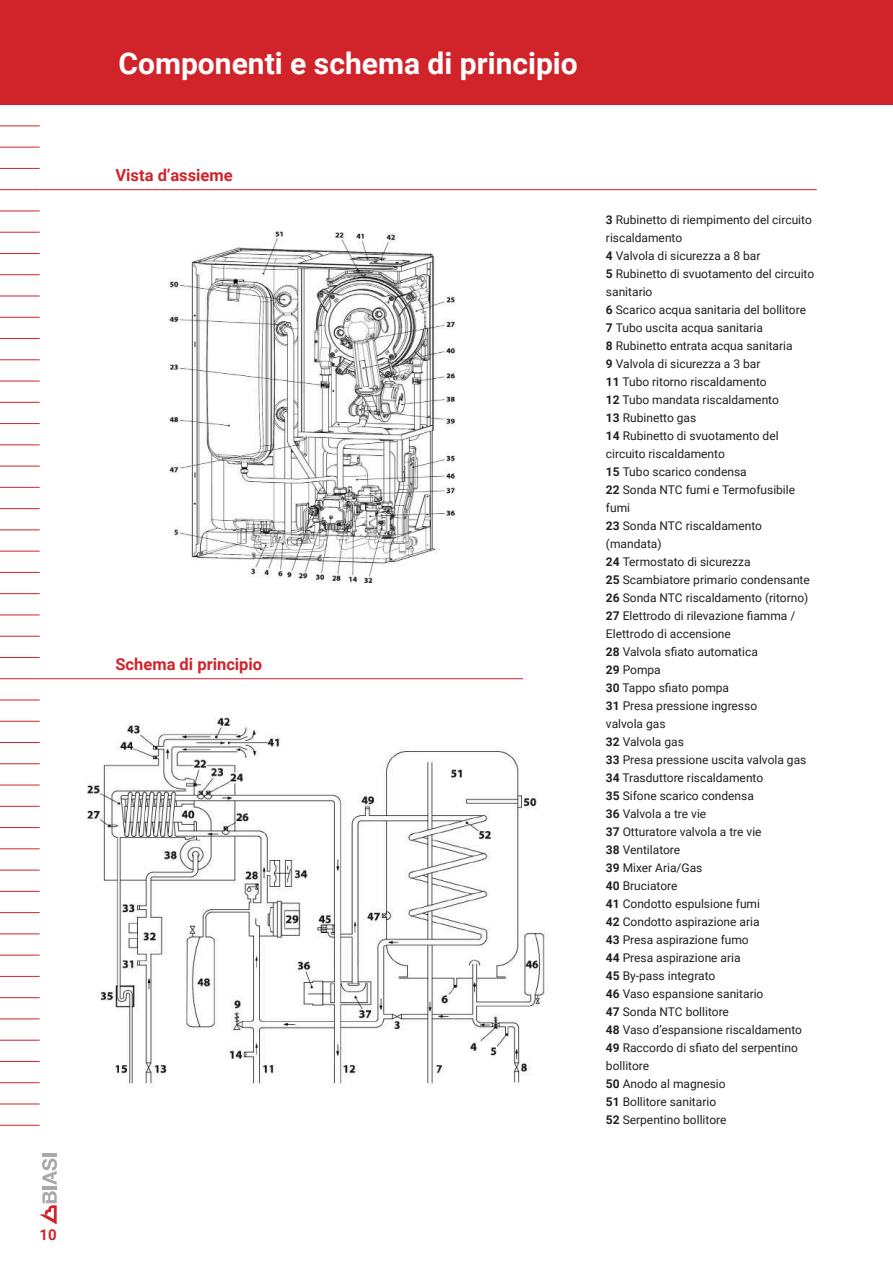
<style>
.page{position:relative;width:893px;height:1263px;background:#fff}
.page>*{position:absolute;margin:0;border:0;box-sizing:border-box;transform-origin:0 0}
.t1{font:700 30px "Roboto";color:#fff}
.t2{font:700 16.5px "Roboto";color:#d1232a}
.t3{font:700 15px "Roboto";color:#d1232a}
.t4{font:12px/18px "Roboto";color:#231f20}
.s1{font-weight:700}
</style>
<div class="page">
<hr style="left:42px;top:1186px;width:15px;height:3px;background:#a8a9ad">
<hr style="left:42px;top:1153px;width:15px;height:4px;background:#a8a9ad">
<svg style="left:39px;top:1191px;width:18px;height:33px"></svg>
<svg style="left:42px;top:1158px;width:15px;height:27px"></svg>
<hr style="left:0;top:126px;width:40px;height:1px;background:#d1232a">
<hr style="left:0;top:296px;width:40px;height:1px;background:#d1232a">
<hr style="left:0;top:466px;width:40px;height:1px;background:#d1232a">
<hr style="left:0;top:636px;width:40px;height:1px;background:#d1232a">
<hr style="left:0;top:806px;width:40px;height:1px;background:#d1232a">
<hr style="left:0;top:976px;width:40px;height:1px;background:#d1232a">
<hr style="left:0;top:211px;width:40px;height:1px;background:#d1232a">
<hr style="left:0;top:381px;width:40px;height:1px;background:#d1232a">
<hr style="left:0;top:551px;width:40px;height:1px;background:#d1232a">
<hr style="left:0;top:721px;width:40px;height:1px;background:#d1232a">
<hr style="left:0;top:891px;width:40px;height:1px;background:#d1232a">
<hr style="left:0;top:1061px;width:40px;height:1px;background:#d1232a">
<hr style="left:0;top:168px;width:40px;height:1px;background:#d1232a">
<hr style="left:0;top:338px;width:40px;height:1px;background:#d1232a">
<hr style="left:0;top:508px;width:40px;height:1px;background:#d1232a">
<hr style="left:0;top:678px;width:40px;height:1px;background:#d1232a">
<hr style="left:0;top:848px;width:40px;height:1px;background:#d1232a">
<hr style="left:0;top:1019px;width:40px;height:1px;background:#d1232a">
<hr style="left:0;top:253px;width:40px;height:1px;background:#d1232a">
<hr style="left:0;top:423px;width:40px;height:1px;background:#d1232a">
<hr style="left:0;top:593px;width:40px;height:1px;background:#d1232a">
<hr style="left:0;top:763px;width:40px;height:1px;background:#d1232a">
<hr style="left:0;top:934px;width:40px;height:1px;background:#d1232a">
<hr style="left:0;top:1104px;width:40px;height:1px;background:#d1232a">
<hr style="left:0;top:1125px;width:40px;height:1px;background:#d1232a">
<hr style="left:0;top:147px;width:40px;height:1px;background:#d1232a">
<hr style="left:0;top:317px;width:40px;height:1px;background:#d1232a">
<hr style="left:0;top:487px;width:40px;height:1px;background:#d1232a">
<hr style="left:0;top:657px;width:40px;height:1px;background:#d1232a">
<hr style="left:0;top:827px;width:40px;height:1px;background:#d1232a">
<hr style="left:0;top:997px;width:40px;height:1px;background:#d1232a">
<hr style="left:0;top:232px;width:40px;height:1px;background:#d1232a">
<hr style="left:0;top:402px;width:40px;height:1px;background:#d1232a">
<hr style="left:0;top:572px;width:40px;height:1px;background:#d1232a">
<hr style="left:0;top:742px;width:40px;height:1px;background:#d1232a">
<hr style="left:0;top:912px;width:40px;height:1px;background:#d1232a">
<hr style="left:0;top:1082px;width:40px;height:1px;background:#d1232a">
<hr style="left:0;top:189px;width:40px;height:1px;background:#d1232a">
<hr style="left:0;top:359px;width:40px;height:1px;background:#d1232a">
<hr style="left:0;top:530px;width:40px;height:1px;background:#d1232a">
<hr style="left:0;top:700px;width:40px;height:1px;background:#d1232a">
<hr style="left:0;top:870px;width:40px;height:1px;background:#d1232a">
<hr style="left:0;top:1040px;width:40px;height:1px;background:#d1232a">
<hr style="left:0;top:274px;width:40px;height:1px;background:#d1232a">
<hr style="left:0;top:445px;width:40px;height:1px;background:#d1232a">
<hr style="left:0;top:615px;width:40px;height:1px;background:#d1232a">
<hr style="left:0;top:785px;width:40px;height:1px;background:#d1232a">
<hr style="left:0;top:955px;width:40px;height:1px;background:#d1232a">
<div style="left:0;top:0;width:893px;height:105px;background:#d1232a"></div>
<hr style="left:40px;top:189px;width:777px;height:1px;background:#d1232a">
<hr style="left:40px;top:678px;width:483px;height:1px;background:#d1232a">
<img style="left:168px;top:231px;width:288px;height:353px">
<img style="left:87px;top:717px;width:461px;height:371px">
<p class="t3" style="left:40px;top:1224px;width:19px">10</p>
<h1 class="t1" style="left:118px;top:43px;width:461px">Componenti e schema di principio</h1>
<h2 class="t2" style="left:115px;top:164px;width:119px">Vista d’assieme</h2>
<h2 class="t2" style="left:115px;top:653px;width:148px">Schema di principio</h2>
<p class="t4" style="left:606px;top:210px;width:210px"><span class="s1">3</span> Rubinetto di riempimento del circuito riscaldamento<br><span class="s1">4</span> Valvola di sicurezza a 8 bar<br><span class="s1">5</span> Rubinetto di svuotamento del circuito sanitario<br><span class="s1">6</span> Scarico acqua sanitaria del bollitore<br><span class="s1">7</span> Tubo uscita acqua sanitaria<br><span class="s1">8</span> Rubinetto entrata acqua sanitaria<br><span class="s1">9</span> Valvola di sicurezza a 3 bar<br><span class="s1">11</span> Tubo ritorno riscaldamento<br><span class="s1">12</span> Tubo mandata riscaldamento<br><span class="s1">13</span> Rubinetto gas<br><span class="s1">14</span> Rubinetto di svuotamento del circuito riscaldamento<br><span class="s1">15</span> Tubo scarico condensa<br><span class="s1">22</span> Sonda NTC fumi e Termofusibile fumi<br><span class="s1">23</span> Sonda NTC riscaldamento (mandata)<br><span class="s1">24</span> Termostato di sicurezza<br><span class="s1">25</span> Scambiatore primario condensante<br><span class="s1">26</span> Sonda NTC riscaldamento (ritorno)<br><span class="s1">27</span> Elettrodo di rilevazione fiamma /<br>Elettrodo di accensione<br><span class="s1">28</span> Valvola sfiato automatica<br><span class="s1">29</span> Pompa<br><span class="s1">30</span> Tappo sfiato pompa<br><span class="s1">31</span> Presa pressione ingresso<br>valvola gas<br><span class="s1">32</span> Valvola gas<br><span class="s1">33</span> Presa pressione uscita valvola gas<br><span class="s1">34</span> Trasduttore riscaldamento<br><span class="s1">35</span> Sifone scarico condensa<br><span class="s1">36</span> Valvola a tre vie<br><span class="s1">37</span> Otturatore valvola a tre vie<br><span class="s1">38</span> Ventilatore<br><span class="s1">39</span> Mixer Aria/Gas<br><span class="s1">40</span> Bruciatore<br><span class="s1">41</span> Condotto espulsione fumi<br><span class="s1">42</span> Condotto aspirazione aria<br><span class="s1">43</span> Presa aspirazione fumo<br><span class="s1">44</span> Presa aspirazione aria<br><span class="s1">45</span> By-pass integrato<br><span class="s1">46</span> Vaso espansione sanitario<br><span class="s1">47</span> Sonda NTC bollitore<br><span class="s1">48</span> Vaso d’espansione riscaldamento<br><span class="s1">49</span> Raccordo di sfiato del serpentino bollitore<br><span class="s1">50</span> Anodo al magnesio<br><span class="s1">51</span> Bollitore sanitario<br><span class="s1">52</span> Serpentino bollitore</p>
</div>
